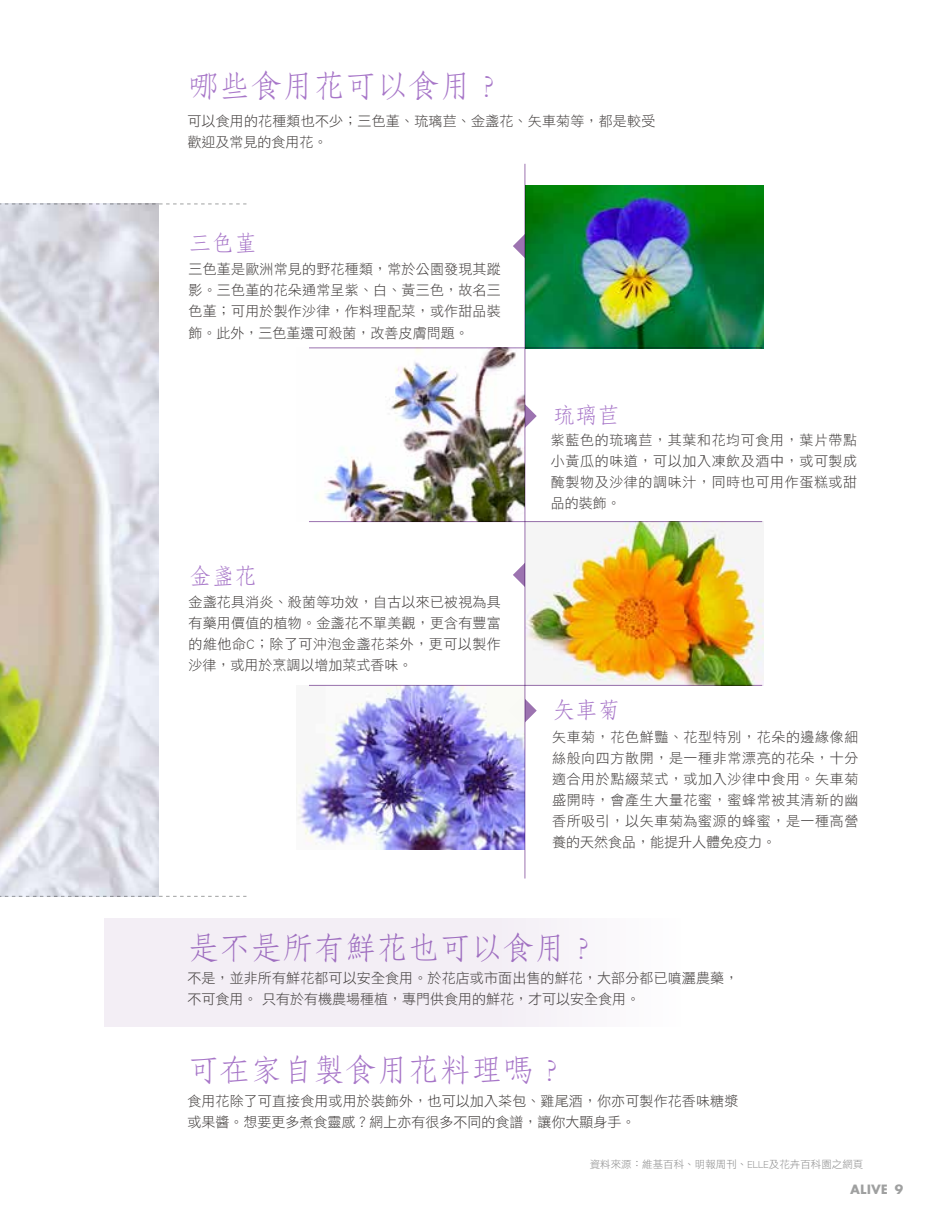
<style>
.page{position:relative;width:928px;height:1221px;background:#fff}
.page>*{position:absolute;margin:0;border:0;box-sizing:border-box;transform-origin:0 0}
.t1{font:31.5px "DF Fang Song Std W4";color:#a776c8}
.t2{font:22.75px "DF Fang Song Std W4";color:#a776c8}
.t3{font:14px/21px "DF Hei Std W3";letter-spacing:.01em;color:#3e3a39;text-align:justify}
.t4{font:14px "Futura T Bold";color:#9fa0a0}
.t5{font:10.5px "DF Hei Std W3";color:#898989}
</style>
<div class="page">
<img style="left:0;top:204px;width:159px;height:691px">
<svg style="left:0;top:203px;width:246px;height:1px"></svg>
<svg style="left:0;top:895px;width:246px;height:1px"></svg>
<div style="left:104px;top:918px;width:700px;height:108px;background:linear-gradient(to right,#efe9f2,#fefdfe)"></div>
<svg style="left:513px;top:235px;width:11px;height:22px"></svg>
<svg style="left:513px;top:564px;width:11px;height:22px"></svg>
<svg style="left:525px;top:402px;width:12px;height:28px"></svg>
<svg style="left:525px;top:696px;width:12px;height:28px"></svg>
<img style="left:525px;top:185px;width:238px;height:163px">
<img style="left:309px;top:348px;width:215px;height:173px">
<img style="left:525px;top:521px;width:238px;height:164px">
<img style="left:296px;top:686px;width:228px;height:163px">
<hr style="left:524px;top:164px;width:1px;height:714px;background:#9c73b0">
<hr style="left:309px;top:347px;width:453px;height:1px;background:#9c73b0">
<hr style="left:309px;top:685px;width:453px;height:1px;background:#9c73b0">
<hr style="left:309px;top:521px;width:453px;height:1px;background:#9c73b0">
<h1 class="t1" style="left:187px;top:68px;width:317px">哪些食用花可以食用？</h1>
<p class="t3" style="left:187px;top:110px;width:469px">可以食用的花種類也不少；三色堇、琉璃苣、金盞花、矢車菊等，都是較受歡迎及常見的食用花。</p>
<h2 class="t2" style="left:189px;top:231px;width:70px">三色堇</h2>
<p class="t3" style="left:189px;top:259px;width:314px">三色堇是歐洲常見的野花種類，常於公園發現其蹤影。三色堇的花朵通常呈紫、白、黃三色，故名三色堇；可用於製作沙律，作料理配菜，或作甜品裝飾。此外，三色堇還可殺菌，改善皮膚問題。</p>
<h2 class="t2" style="left:189px;top:563px;width:70px">金盞花</h2>
<p class="t3" style="left:189px;top:591px;width:314px">金盞花具消炎、殺菌等功效，自古以來已被視為具有藥用價值的植物。金盞花不單美觀，更含有豐富的維他命C；除了可沖泡金盞花茶外，更可以製作沙律，或用於烹調以增加菜式香味。</p>
<h2 class="t2" style="left:552px;top:403px;width:70px">琉璃苣</h2>
<p class="t3" style="left:551px;top:429px;width:308px">紫藍色的琉璃苣，其葉和花均可食用，葉片帶點小黃瓜的味道，可以加入凍飲及酒中，或可製成醃製物及沙律的調味汁，同時也可用作蛋糕或甜品的裝飾。</p>
<h2 class="t2" style="left:552px;top:697px;width:70px">矢車菊</h2>
<p class="t3" style="left:552px;top:726px;width:308px">矢車菊，花色鮮豔、花型特別，花朵的邊緣像細絲般向四方散開，是一種非常漂亮的花朵，十分適合用於點綴菜式，或加入沙律中食用。矢車菊盛開時，會產生大量花蜜，蜜蜂常被其清新的幽香所吸引，以矢車菊為蜜源的蜂蜜，是一種高營養的天然食品，能提升人體免疫力。</p>
<h1 class="t1" style="left:187px;top:930px;width:411px">是不是所有鮮花也可以食用？</h1>
<p class="t3" style="left:187px;top:967px;width:552px">不是，並非所有鮮花都可以安全食用。於花店或市面出售的鮮花，大部分都已噴灑農藥，不可食用。只有於有機農場種植，專門供食用的鮮花，才可以安全食用。</p>
<h1 class="t1" style="left:187px;top:1052px;width:380px">可在家自製食用花料理嗎？</h1>
<p class="t3" style="left:187px;top:1089px;width:552px">食用花除了可直接食用或用於裝飾外，也可以加入茶包、雞尾酒，你亦可製作花香味糖漿或果醬。想要更多煮食靈感？網上亦有很多不同的食譜，讓你大顯身手。</p>
<p class="t5" style="left:590px;top:1158px;width:275px">資料來源：維基百科、明報周刊、ELLE及花卉百科園之網頁</p>
<p class="t4" style="left:850px;top:1180px;width:54px">ALIVE 9</p>
</div>
